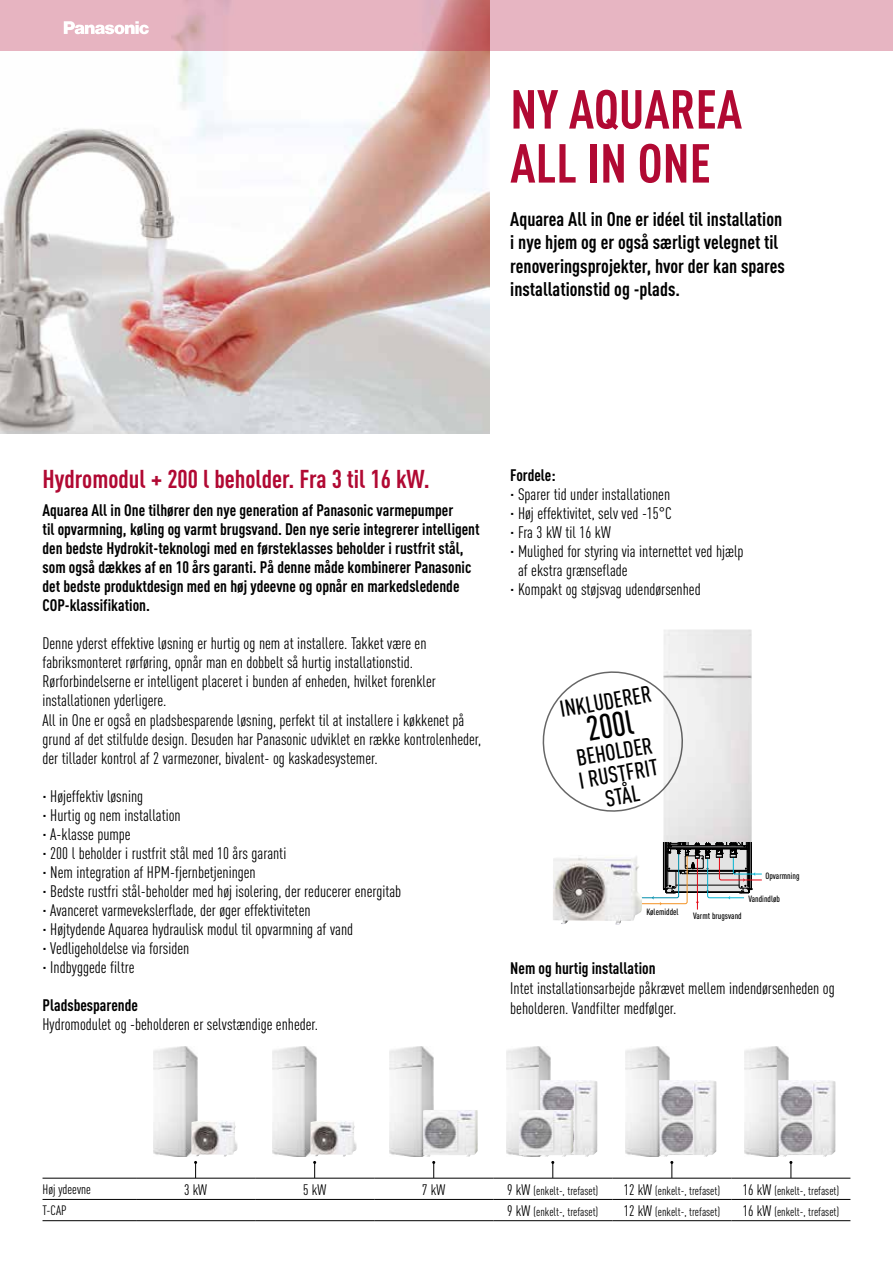
<style>
.page{position:relative;width:893px;height:1263px;background:#fff}
.page>*{position:absolute;margin:0;border:0;box-sizing:border-box;transform-origin:0 0}
.t1{font:700 54px/54px "DIN Cond";color:#b10933}
.t2{font:500 34.2px "DIN Cond";color:#000}
.t3{font:700 25.5px "DIN Cond";color:#b10933}
.t4{font:500 22.8px/22.5px "DIN Cond";color:#000;text-align:center}
.t5{font:700 19.5px/23.4px "DIN Cond";color:#000}
.t6{font:16.5px/19px "DIN Cond";color:#000}
.t7{font:700 16.5px/19px "DIN Cond";color:#000}
.t8{font:15px "DIN Cond";color:#000}
.t9{font:13.5px "DIN Cond";color:#000}
.t10{font:12px "DIN Cond";color:#000}
.t11{font:500 9px "DIN Cond";color:#000}
.s1{font-size:15px}
</style>
<div class="page">
<img style="left:663px;top:629px;width:89px;height:213px">
<hr style="left:697px;top:858px;width:1px;height:51px;background:#e30613">
<svg style="left:642px;top:842px;width:120px;height:63px"></svg>
<img style="left:553px;top:856px;width:89px;height:69px">
<img style="left:0;top:51px;width:489px;height:383px">
<hr style="left:43px;top:1178px;width:93px;height:1px;background:#000">
<hr style="left:136px;top:1178px;width:119px;height:1px;background:#000">
<hr style="left:255px;top:1178px;width:119px;height:1px;background:#000">
<hr style="left:374px;top:1178px;width:119px;height:1px;background:#000">
<hr style="left:493px;top:1178px;width:119px;height:1px;background:#000">
<hr style="left:612px;top:1178px;width:119px;height:1px;background:#000">
<hr style="left:731px;top:1178px;width:119px;height:1px;background:#000">
<hr style="left:493px;top:1199px;width:119px;height:1px;background:#000">
<hr style="left:612px;top:1199px;width:119px;height:1px;background:#000">
<hr style="left:43px;top:1199px;width:93px;height:1px;background:#000">
<hr style="left:136px;top:1199px;width:119px;height:1px;background:#000">
<hr style="left:255px;top:1199px;width:119px;height:1px;background:#000">
<hr style="left:374px;top:1199px;width:119px;height:1px;background:#000">
<hr style="left:731px;top:1199px;width:119px;height:1px;background:#000">
<hr style="left:43px;top:1220px;width:93px;height:1px;background:#000">
<hr style="left:136px;top:1220px;width:119px;height:1px;background:#000">
<hr style="left:255px;top:1220px;width:119px;height:1px;background:#000">
<hr style="left:374px;top:1220px;width:119px;height:1px;background:#000">
<hr style="left:493px;top:1220px;width:119px;height:1px;background:#000">
<hr style="left:612px;top:1220px;width:119px;height:1px;background:#000">
<hr style="left:731px;top:1220px;width:119px;height:1px;background:#000">
<img style="left:744px;top:1046px;width:45px;height:111px">
<img style="left:778px;top:1080px;width:57px;height:77px">
<img style="left:625px;top:1046px;width:45px;height:111px">
<img style="left:659px;top:1080px;width:57px;height:77px">
<img style="left:389px;top:1046px;width:45px;height:111px">
<img style="left:423px;top:1110px;width:52px;height:47px">
<img style="left:506px;top:1046px;width:45px;height:110px">
<img style="left:540px;top:1080px;width:57px;height:77px">
<img style="left:519px;top:1110px;width:52px;height:47px">
<img style="left:153px;top:1046px;width:45px;height:111px">
<img style="left:191px;top:1120px;width:47px;height:37px">
<img style="left:272px;top:1046px;width:45px;height:111px">
<img style="left:310px;top:1120px;width:47px;height:37px">
<svg style="left:194px;top:1161px;width:3px;height:17px"></svg>
<svg style="left:313px;top:1161px;width:3px;height:17px"></svg>
<svg style="left:432px;top:1161px;width:3px;height:17px"></svg>
<svg style="left:551px;top:1161px;width:3px;height:17px"></svg>
<svg style="left:670px;top:1161px;width:3px;height:17px"></svg>
<svg style="left:789px;top:1161px;width:3px;height:17px"></svg>
<svg style="left:0;top:0;width:893px;height:51px;background:#e4b0bc"></svg>
<svg style="left:64px;top:21px;width:85px;height:13px"></svg>
<svg style="left:542px;top:666px;width:146px;height:150px"></svg>
<h1 class="t1" style="left:510px;top:81px;width:233px">NY AQUAREA<br>ALL IN ONE</h1>
<p class="t5" style="left:510px;top:207px;width:276px">Aquarea All in One er idéel til installation i nye hjem og er også særligt velegnet til renoveringsprojekter, hvor der kan spares installationstid og -plads.</p>
<h3 class="t3" style="left:43px;top:464px;width:389px">Hydromodul + 200 l beholder. Fra 3 til 16 kW.</h3>
<p class="t7" style="left:43px;top:500px;width:439px">Aquarea All in One tilhører den nye generation af Panasonic varmepumper<br>til opvarmning, køling og varmt brugsvand. Den nye serie integrerer intelligent den bedste Hydrokit-teknologi med en førsteklasses beholder i rustfrit stål, som også dækkes af en 10 års garanti. På denne måde kombinerer Panasonic det bedste produktdesign med en høj ydeevne og opnår en markedsledende COP-klassifikation.</p>
<p class="t6" style="left:43px;top:634px;width:440px">Denne yderst effektive løsning er hurtig og nem at installere. Takket være en fabriksmonteret rørføring, opnår man en dobbelt så hurtig installationstid.<br>Rørforbindelserne er intelligent placeret i bunden af enheden, hvilket forenkler installationen yderligere.<br>All in One er også en pladsbesparende løsning, perfekt til at installere i køkkenet på grund af det stilfulde design. Desuden har Panasonic udviklet en række kontrolenheder, der tillader kontrol af 2 varmezoner, bivalent- og kaskadesystemer.</p>
<p class="t6" style="left:43px;top:786px;width:360px">· Højeffektiv løsning<br>· Hurtig og nem installation<br>· A-klasse pumpe<br>· 200 l beholder i rustfrit stål med 10 års garanti<br>· Nem integration af HPM-fjernbetjeningen<br>· Bedste rustfri stål-beholder med høj isolering, der reducerer energitab · Avanceret varmevekslerflade, der øger effektiviteten<br>· Højtydende Aquarea hydraulisk modul til opvarmning af vand<br>· Vedligeholdelse via forsiden<br>· Indbyggede filtre</p>
<p class="t7" style="left:43px;top:995px;width:97px">Pladsbesparende</p>
<p class="t6" style="left:43px;top:1015px;width:277px">Hydromodulet og -beholderen er selvstændige enheder.</p>
<p class="t7" style="left:510px;top:465px;width:47px">Fordele:</p>
<p class="t6" style="left:510px;top:485px;width:161px">· Sparer tid under installationen</p>
<p class="t6" style="left:510px;top:504px;width:163px">· Høj effektivitet, selv ved -15°C</p>
<p class="t6" style="left:510px;top:523px;width:102px">· Fra 3 kW til 16 kW</p>
<p class="t6" style="left:510px;top:542px;width:235px">· Mulighed for styring via internettet ved hjælp</p>
<p class="t6" style="left:518px;top:561px;width:111px">af ekstra grænseflade</p>
<p class="t6" style="left:510px;top:580px;width:192px">· Kompakt og støjsvag udendørsenhed</p>
<h3 class="t4" style="left:558px;top:698px;width:94px;rotate:-10deg">INKLUDERER</h3>
<h2 class="t2" style="left:583px;top:709px;width:48px;rotate:-10deg">200l</h2>
<h3 class="t4" style="left:573px;top:747px;width:81px;rotate:-10deg">BEHOLDER<br>I RUSTFRIT<br>STÅL</h3>
<p class="t11" style="left:646px;top:906px;width:34px">Kølemiddel</p>
<p class="t11" style="left:765px;top:870px;width:36px">Opvarmning</p>
<p class="t11" style="left:748px;top:894px;width:33px">Vandindløb</p>
<p class="t11" style="left:693px;top:911px;width:50px">Varmt brugsvand</p>
<p class="t7" style="left:510px;top:958px;width:147px">Nem og hurtig installation</p>
<p class="t6" style="left:510px;top:978px;width:326px;line-height:19.8px">Intet installationsarbejde påkrævet mellem indendørsenheden og beholderen. Vandfilter medfølger.</p>
<p class="t9" style="left:43px;top:1181px;width:50px">Høj ydeevne</p>
<p class="t8" style="left:184px;top:1181px;width:25px">3 kW</p>
<p class="t8" style="left:303px;top:1181px;width:25px">5 kW</p>
<p class="t8" style="left:422px;top:1181px;width:25px">7 kW</p>
<p class="t10" style="left:507px;top:1183px;width:92px"><span class="s1">9 kW</span> (enkelt-, trefaset)</p>
<p class="t10" style="left:624px;top:1183px;width:98px"><span class="s1">12 kW</span> (enkelt-, trefaset)</p>
<p class="t10" style="left:743px;top:1183px;width:98px"><span class="s1">16 kW</span> (enkelt-, trefaset)</p>
<p class="t9" style="left:43px;top:1203px;width:26px">T-CAP</p>
<p class="t10" style="left:507px;top:1205px;width:92px"><span class="s1">9 kW</span> (enkelt-, trefaset)</p>
<p class="t10" style="left:624px;top:1205px;width:98px"><span class="s1">12 kW</span> (enkelt-, trefaset)</p>
<p class="t10" style="left:743px;top:1205px;width:98px"><span class="s1">16 kW</span> (enkelt-, trefaset)</p>
</div>
